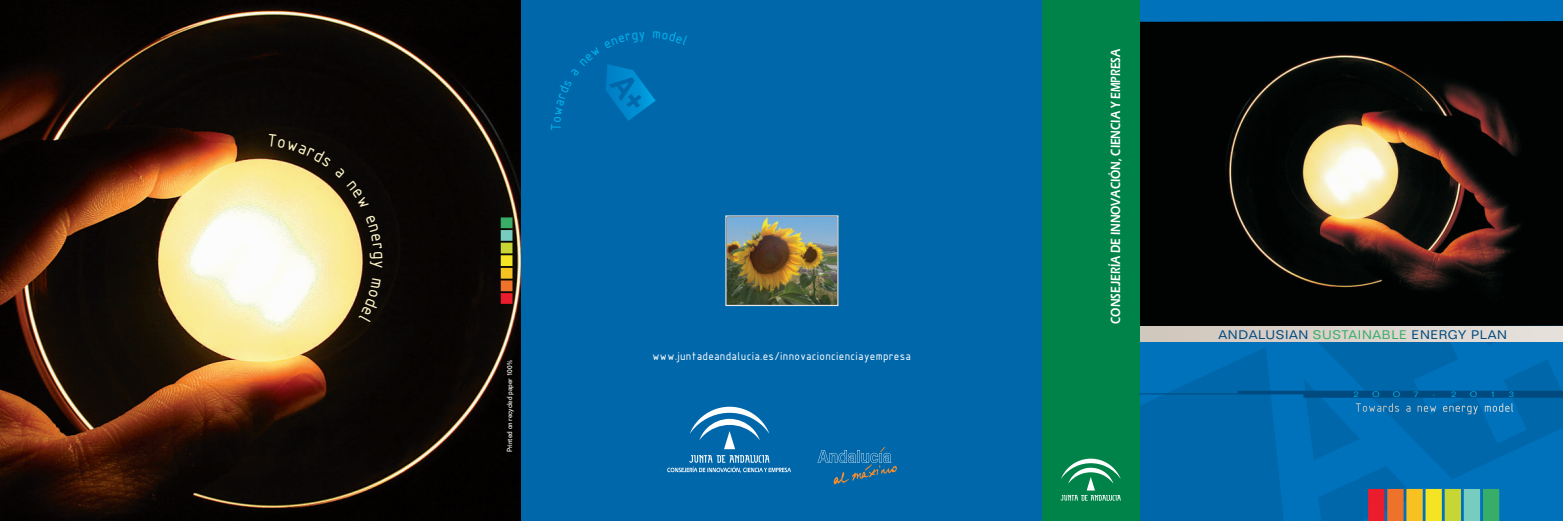
<style>
.page{position:relative;width:1563px;height:521px;background:#fff}
.page>*{position:absolute;margin:0;border:0;box-sizing:border-box;transform-origin:0 0}
.t1{font:14.96px "ISOCPEUR";color:#00b5ef}
.t2{font:600 13.74px "Eras ITC";color:#fff;scale:.8 1}
.t3{font:12.25px "ISOCPEUR";letter-spacing:.025em;color:#fff}
.t4{font:12.25px "Folio BT";letter-spacing:.045em;color:#004a7f;scale:1.05 1}
.t5{font:300 7.96px "Folio BT";color:#00b6f0;scale:1.23 1}
.t6{font:500 7.17px "Folio BT";color:#fff;scale:.87 1}
.s1{color:#38ad67}
</style>
<div class="page">
<img style="left:0;top:0;width:521px;height:521px">
<div style="left:521px;top:0;width:521px;height:521px;background:#0067aa"></div>
<div style="left:1133px;top:0;width:430px;height:521px;background:#0072bc"></div>
<svg style="left:1139px;top:341px;width:423px;height:180px;fill:#0067aa"></svg>
<div style="left:501px;top:217px;width:11px;height:11px;background:#38ad67"></div>
<div style="left:501px;top:230px;width:11px;height:11px;background:#78cbbf"></div>
<div style="left:501px;top:243px;width:11px;height:10px;background:#c8d635"></div>
<div style="left:501px;top:255px;width:11px;height:11px;background:#f4e424"></div>
<div style="left:501px;top:268px;width:11px;height:11px;background:#f7c221"></div>
<div style="left:501px;top:280px;width:11px;height:11px;background:#ef722b"></div>
<div style="left:501px;top:293px;width:11px;height:11px;background:#eb1c2b"></div>
<img style="left:1139px;top:21px;width:424px;height:305px">
<div style="left:1483px;top:489px;width:16px;height:32px;background:#38ad67"></div>
<div style="left:1463px;top:489px;width:17px;height:32px;background:#78cbbf"></div>
<div style="left:1444px;top:489px;width:17px;height:32px;background:#c8d635"></div>
<div style="left:1425px;top:489px;width:16px;height:32px;background:#f4e424"></div>
<div style="left:1406px;top:489px;width:16px;height:32px;background:#f7c221"></div>
<div style="left:1387px;top:489px;width:16px;height:32px;background:#ef722b"></div>
<div style="left:1368px;top:489px;width:16px;height:32px;background:#eb1c2b"></div>
<svg style="left:1139px;top:326px;width:424px;height:15px;background:#dad2cb"></svg>
<svg style="left:1355px;top:403px;width:159px;height:12px"></svg>
<div style="left:1042px;top:0;width:97px;height:521px;background:#008348"></div>
<svg style="left:1060px;top:459px;width:60px;height:42px"></svg>
<svg style="left:1139px;top:391px;width:424px;height:7px;background:#00538d"></svg>
<img style="left:728px;top:218px;width:108px;height:85px">
<div style="left:726px;top:216px;width:112px;height:89px;border:1px solid #231f20"></div>
<div style="left:725px;top:215px;width:113px;height:91px;border:1px solid #e6e7e9"></div>
<svg style="left:689px;top:407px;width:80px;height:42px"></svg>
<svg style="left:667px;top:455px;width:124px;height:18px"></svg>
<svg style="left:817px;top:446px;width:80px;height:38px"></svg>
<svg style="left:268px;top:134px;width:101px;height:74px;background:#625939"></svg>
<svg style="left:366px;top:214px;width:16px;height:54px"></svg>
<svg style="left:359px;top:278px;width:22px;height:45px"></svg>
<svg style="left:606px;top:64px;width:50px;height:57px"></svg>
<p class="t1" style="left:551px;top:131px;width:9px;rotate:-90deg">T</p>
<p class="t6" style="left:507px;top:452px;width:107px;rotate:-90deg">Printed on recycled paper 100%</p>
<p class="t3" style="left:652px;top:352px;width:260px">www.juntadeandalucia.es/innovacioncienciayempresa</p>
<p class="t2" style="left:1110px;top:324px;width:346px;rotate:-90deg">CONSEJERÍA DE INNOVACIÓN, CIENCIA Y EMPRESA</p>
<p class="t4" style="left:1218px;top:330px;width:276px">ANDALUSIAN <span class="s1">SUSTAINABLE</span> ENERGY PLAN</p>
<p class="t5" style="left:1353px;top:391px;width:6px">2</p>
<p class="t5" style="left:1372px;top:391px;width:8px">O</p>
<p class="t5" style="left:1392px;top:391px;width:8px">O</p>
<p class="t5" style="left:1413px;top:391px;width:6px">7</p>
<p class="t5" style="left:1432px;top:391px;width:21px">- 2</p>
<p class="t5" style="left:1469px;top:391px;width:8px">O</p>
<p class="t5" style="left:1490px;top:391px;width:6px">1</p>
<p class="t5" style="left:1509px;top:391px;width:6px">3</p>
</div>
